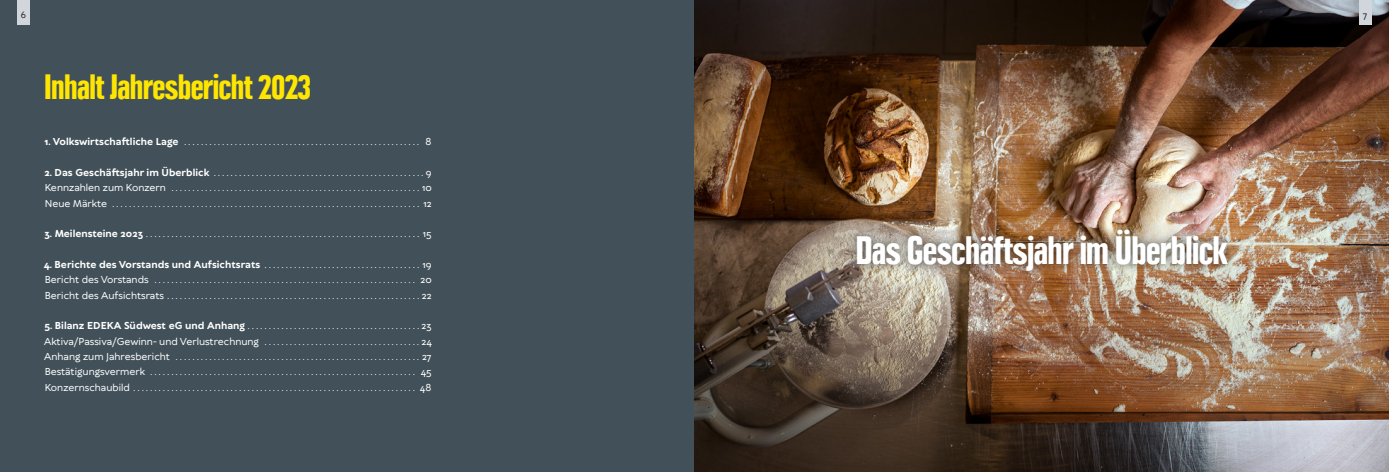
<style>
.page{position:relative;width:1389px;height:472px;background:#fff}
.page>*{position:absolute;margin:0;border:0;box-sizing:border-box;transform-origin:0 0}
.t1{font:900 condensed 39.38px "Plak Com";color:#fff}
.t2{font:900 condensed 35px "Plak Com";color:#ffe601}
.t3{font:500 9.62px/15.3px "TT Wellingtons";color:#fff;text-align:justify}
.t4{font:500 8.75px "TT Wellingtons";color:#231f20}
.s1{font-weight:700}
</style>
<div class="page">
<div style="left:0;top:0;width:694px;height:471px;background:#425159"></div>
<img style="left:694px;top:0;width:695px;height:471px">
<div style="left:1359px;top:0;width:13px;height:25px;background:#d0d6db"></div>
<div style="left:17px;top:0;width:13px;height:25px;background:#d0d6db"></div>
<div style="left:847px;top:219px;width:390px;height:61px;background:#231f20;opacity:.75"></div>
<p class="t4" style="left:21px;top:9px;width:7px">6</p>
<p class="t4" style="left:1363px;top:9px;width:6px">7</p>
<h2 class="t2" style="left:44px;top:66px;width:268px">Inhalt Jahresbericht 2023</h2>
<p class="t3" style="left:44px;top:134px;width:388px"><span class="s1">1. Volkswirtschaftliche Lage</span> . . . . . . . . . . . . . . . . . . . . . . . . . . . . . . . . . . . . . . . . . . . . . . . . . . . . . . . . 8</p>
<p class="t3" style="left:44px;top:164px;width:389px"><span class="s1">2. Das Geschäftsjahr im Überblick</span> . . . . . . . . . . . . . . . . . . . . . . . . . . . . . . . . . . . . . . . . . . . . . . . . . 9<br>Kennzahlen zum Konzern . . . . . . . . . . . . . . . . . . . . . . . . . . . . . . . . . . . . . . . . . . . . . . . . . . . . . . . . . . 10<br>Neue Märkte . . . . . . . . . . . . . . . . . . . . . . . . . . . . . . . . . . . . . . . . . . . . . . . . . . . . . . . . . . . . . . . . . . . . . . . . 12</p>
<p class="t3" style="left:45px;top:226px;width:389px"><span class="s1">3. Meilensteine 2023</span> . . . . . . . . . . . . . . . . . . . . . . . . . . . . . . . . . . . . . . . . . . . . . . . . . . . . . . . . . . . . . . . . 15</p>
<p class="t3" style="left:44px;top:256px;width:389px"><span class="s1">4. Berichte des Vorstands und Aufsichtsrats</span> . . . . . . . . . . . . . . . . . . . . . . . . . . . . . . . . . . . . 19<br>Bericht des Vorstands . . . . . . . . . . . . . . . . . . . . . . . . . . . . . . . . . . . . . . . . . . . . . . . . . . . . . . . . . . . . . . 20<br>Bericht des Aufsichtsrats . . . . . . . . . . . . . . . . . . . . . . . . . . . . . . . . . . . . . . . . . . . . . . . . . . . . . . . . . . . 22</p>
<p class="t3" style="left:44px;top:318px;width:389px"><span class="s1">5. Bilanz EDEKA Südwest eG und Anhang</span> . . . . . . . . . . . . . . . . . . . . . . . . . . . . . . . . . . . . . . . . 23<br>Aktiva/Passiva/Gewinn- und Verlustrechnung . . . . . . . . . . . . . . . . . . . . . . . . . . . . . . . . . . . . 24<br>Anhang zum Jahresbericht . . . . . . . . . . . . . . . . . . . . . . . . . . . . . . . . . . . . . . . . . . . . . . . . . . . . . . . . . 27<br>Bestätigungsvermerk . . . . . . . . . . . . . . . . . . . . . . . . . . . . . . . . . . . . . . . . . . . . . . . . . . . . . . . . . . . . . . . 45<br>Konzernschaubild . . . . . . . . . . . . . . . . . . . . . . . . . . . . . . . . . . . . . . . . . . . . . . . . . . . . . . . . . . . . . . . . . . . 48</p>
<h1 class="t1" style="left:856px;top:227px;width:373px">Das Geschäftsjahr im Überblick</h1>
</div>
